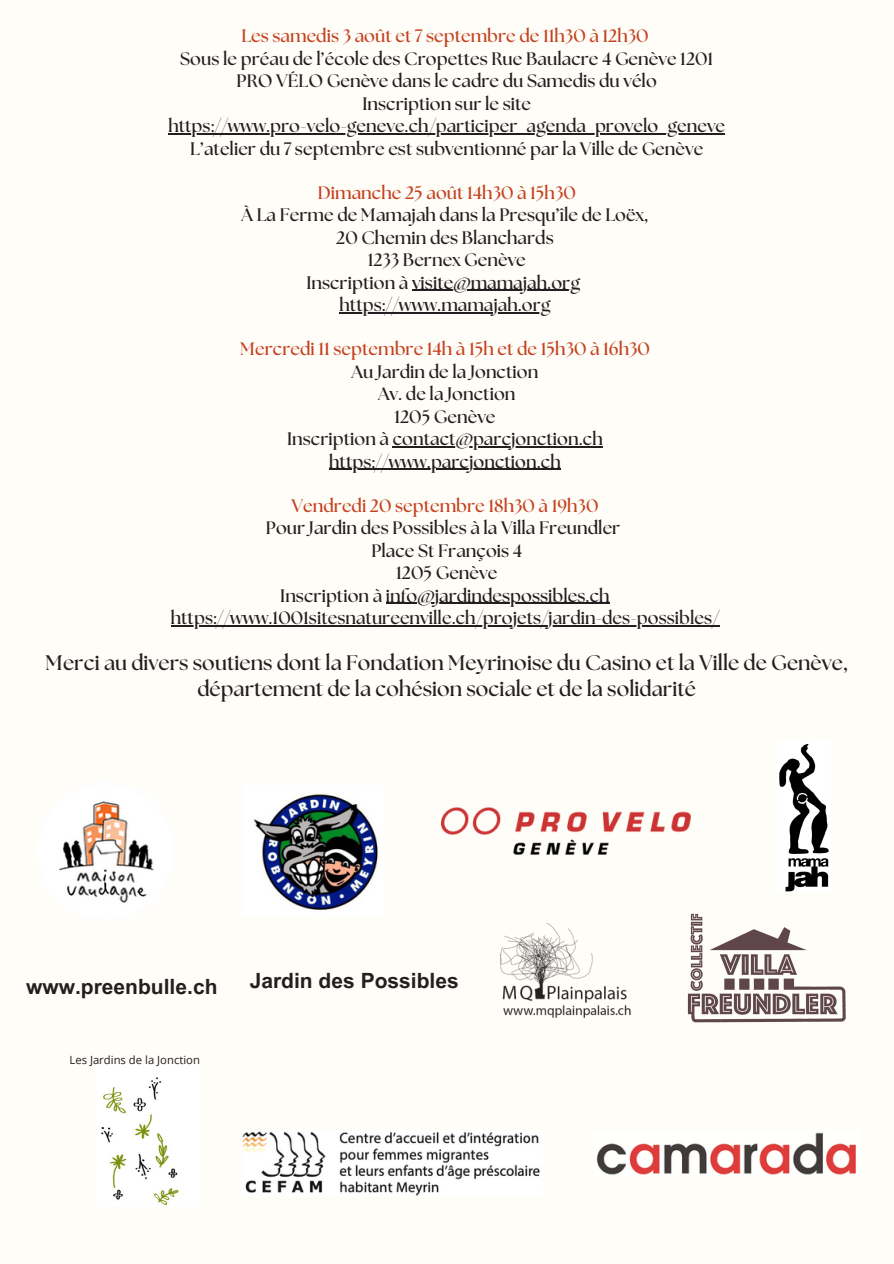
<style>
.page{position:relative;width:894px;height:1264px;background:#fff}
.page>*{position:absolute;margin:0;border:0;box-sizing:border-box;transform-origin:0 0}
.t1{font:700 21px/25.8px "The Seasons";color:#231f20;text-align:center}
.t2{font:700 21px "Arial MT Pro";color:#231f20}
.t3{font:700 18px/22.5px "The Seasons";color:#231f20;text-align:center}
.t4{font:11.25px "Open Sans";color:#231f20}
.s1{color:#c54220}
</style>
<div class="page">
<div style="left:0;top:0;width:893px;height:1263px;background:#fffdf8"></div>
<hr style="left:168px;top:133px;width:557px;height:1px;background:#231f20">
<hr style="left:412px;top:290px;width:168px;height:1px;background:#231f20">
<hr style="left:339px;top:312px;width:211px;height:1px;background:#231f20">
<hr style="left:392px;top:446px;width:210px;height:1px;background:#231f20">
<hr style="left:329px;top:469px;width:231px;height:1px;background:#231f20">
<hr style="left:386px;top:602px;width:223px;height:2px;background:#231f20">
<hr style="left:171px;top:625px;width:548px;height:1px;background:#231f20">
<img style="left:59px;top:801px;width:95px;height:102px">
<img style="left:254px;top:794px;width:124px;height:116px">
<img style="left:442px;top:807px;width:248px;height:47px">
<img style="left:101px;top:1077px;width:78px;height:128px">
<img style="left:499px;top:924px;width:132px;height:95px">
<img style="left:687px;top:913px;width:159px;height:110px">
<img style="left:242px;top:1131px;width:298px;height:65px">
<img style="left:597px;top:1132px;width:259px;height:43px">
<img style="left:779px;top:743px;width:50px;height:149px">
<h2 class="t3" style="left:180px;top:26px;width:534px"><span class="s1">Les samedis 3 août et 7 septembre de 11h30 à 12h30<br></span>Sous le préau de l’école des Cropettes Rue Baulacre 4 Genève 1201<br>PRO VÉLO Genève dans le cadre du Samedis du vélo<br>Inscription sur le site</h2>
<h2 class="t3" style="left:168px;top:116px;width:558px">https://www.pro-velo-geneve.ch/participer_agenda_provelo_geneve<br>L’atelier du 7 septembre est subventionné par la Ville de Genève</h2>
<h2 class="t3" style="left:241px;top:182px;width:408px"><span class="s1">Dimanche 25 août 14h30 à 15h30<br></span>À La Ferme de Mamajah dans la Presqu’île de Loëx,<br>20 Chemin des Blanchards</h2>
<h2 class="t3" style="left:306px;top:249px;width:275px">1233 Bernex Genève<br>Inscription à visite@mamajah.org</h2>
<h1 class="t3" style="left:339px;top:294px;width:212px">https://www.mamajah.org</h1>
<h1 class="t3" style="left:240px;top:338px;width:411px"><span class="s1">Mercredi 11 septembre 14h à 15h et de 15h30 à 16h30<br></span>Au Jardin de la Jonction<br>Av. de la Jonction<br>1205 Genève<br>Inscription à contact@parcjonction.ch</h1>
<p class="t3" style="left:329px;top:451px;width:233px">https://www.parcjonction.ch</p>
<p class="t3" style="left:266px;top:495px;width:356px"><span class="s1">Vendredi 20 septembre 18h30 à 19h30<br></span>Pour Jardin des Possibles à la Villa Freundler<br>Place St François 4<br>1205 Genève<br>Inscription à info@jardindespossibles.ch</p>
<p class="t3" style="left:171px;top:607px;width:550px">https://www.1001sitesnatureenville.ch/projets/jardin-des-possibles/</p>
<p class="t1" style="left:45px;top:651px;width:803px">Merci au divers soutiens dont la Fondation Meyrinoise du Casino et la Ville de Genève, département de la cohésion sociale et de la solidarité</p>
<p class="t2" style="left:26px;top:978px;width:193px">www.preenbulle.ch</p>
<p class="t4" style="left:69px;top:1051px;width:132px">Les Jardins de la Jonction</p>
<h1 class="t2" style="left:250px;top:973px;width:210px">Jardin des Possibles</h1>
</div>
